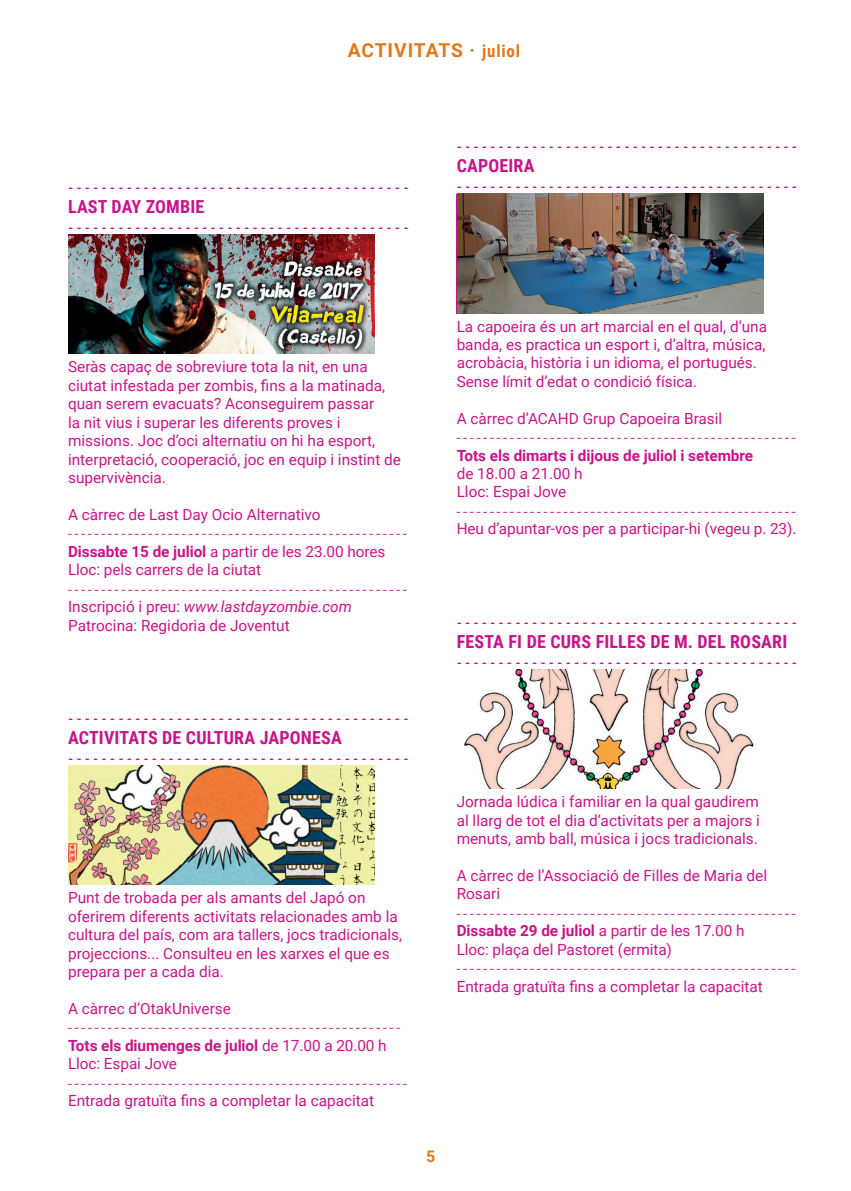
<style>
.page{position:relative;width:851px;height:1191px;background:#fff}
.page>*{position:absolute;margin:0;border:0;box-sizing:border-box;transform-origin:0 0}
.t1{font:700 19.2px "Roboto";letter-spacing:.04em;color:#e1791c}
.t2{font:700 18px "Roboto Condensed";letter-spacing:.01em;color:#c8148a}
.t3{font:700 16px "Roboto";color:#e1791c}
.t4{font:15.4px/18.4px "Roboto";color:#c8148a}
.t5{font:15.4px "Basilia Bld";color:#c8148a}
.t6{font:700 15.4px "Roboto";letter-spacing:-.005em;color:#c8148a}
.t7{font:700 12px "Quicksand";color:#c8148a}
.s1{font-family:"Roboto Condensed";font-size:17px}
.s2{font-weight:700}
.s3{font-style:italic}
</style>
<div class="page">
<img style="left:68px;top:235px;width:306px;height:119px">
<img style="left:68px;top:766px;width:306px;height:119px">
<img style="left:457px;top:194px;width:306px;height:119px">
<img style="left:464px;top:669px;width:290px;height:119px">
<p class="t1" style="left:348px;top:37px;width:174px">ACTIVITATS · <span class="s1">juliol</span></p>
<p class="t7" style="left:68px;top:180px;width:341px">- - - - - - - - - - - - - - - - - - - - - - - - - - - - - - - - - - - - - - - - -</p>
<p class="t2" style="left:68px;top:194px;width:138px">LAST DAY ZOMBIE</p>
<p class="t7" style="left:68px;top:220px;width:341px">- - - - - - - - - - - - - - - - - - - - - - - - - - - - - - - - - - - - - - - - -</p>
<p class="t7" style="left:456px;top:139px;width:341px">- - - - - - - - - - - - - - - - - - - - - - - - - - - - - - - - - - - - - - - - -</p>
<p class="t2" style="left:456px;top:153px;width:79px">CAPOEIRA</p>
<p class="t7" style="left:456px;top:179px;width:341px">- - - - - - - - - - - - - - - - - - - - - - - - - - - - - - - - - - - - - - - - -</p>
<p class="t4" style="left:68px;top:357px;width:334px">Seràs capaç de sobreviure tota la nit, en una ciutat infestada per zombis, fins a la matinada, quan serem evacuats? Aconseguirem passar<br>la nit vius i superar les diferents proves i missions. Joc d’oci alternatiu on hi ha esport, interpretació, cooperació, joc en equip i instint de supervivència.</p>
<p class="t4" style="left:68px;top:504px;width:254px">A càrrec de Last Day Ocio Alternativo</p>
<p class="t5" style="left:68px;top:523px;width:340px">- - - - - - - - - - - - - - - - - - - - - - - - - - - - - - - - - - - - - - - - - - - - - - - - - - -</p>
<p class="t4" style="left:68px;top:541px;width:319px"><span class="s2">Dissabte 15 de juliol</span> a partir de les 23.00 hores<br>Lloc: pels carrers de la ciutat</p>
<p class="t5" style="left:68px;top:578px;width:340px">- - - - - - - - - - - - - - - - - - - - - - - - - - - - - - - - - - - - - - - - - - - - - - - - - - -</p>
<p class="t4" style="left:68px;top:597px;width:285px">Inscripció i preu: <span class="s3">www.lastdayzombie.com<br></span>Patrocina: Regidoria de Joventut</p>
<p class="t7" style="left:68px;top:711px;width:341px">- - - - - - - - - - - - - - - - - - - - - - - - - - - - - - - - - - - - - - - - -</p>
<p class="t2" style="left:68px;top:725px;width:275px">ACTIVITATS DE CULTURA JAPONESA</p>
<p class="t7" style="left:68px;top:751px;width:341px">- - - - - - - - - - - - - - - - - - - - - - - - - - - - - - - - - - - - - - - - -</p>
<p class="t4" style="left:68px;top:888px;width:335px">Punt de trobada per als amants del Japó on oferirem diferents activitats relacionades amb la cultura del país, com ara tallers, jocs tradicionals, projeccions... Consulteu en les xarxes el que es prepara per a cada dia.</p>
<p class="t4" style="left:68px;top:998px;width:164px">A càrrec d’OtakUniverse</p>
<p class="t5" style="left:68px;top:1017px;width:333px">- - - - - - - - - - - - - - - - - - - - - - - - - - - - - - - - - - - - - - - - - - - - - - - - - -</p>
<p class="t4" style="left:68px;top:1035px;width:320px"><span class="s2">Tots els diumenges de juliol</span> de 17.00 a 20.00 h<br>Lloc: Espai Jove</p>
<p class="t5" style="left:68px;top:1072px;width:340px">- - - - - - - - - - - - - - - - - - - - - - - - - - - - - - - - - - - - - - - - - - - - - - - - - - -</p>
<p class="t4" style="left:68px;top:1091px;width:308px">Entrada gratuïta fins a completar la capacitat</p>
<p class="t3" style="left:426px;top:1144px;width:11px">5</p>
<p class="t4" style="left:456px;top:316px;width:312px">La capoeira és un art marcial en el qual, d’una banda, es practica un esport i, d’altra, música, acrobàcia, història i un idioma, el portugués.<br>Sense límit d’edat o condició física.</p>
<p class="t4" style="left:456px;top:408px;width:267px">A càrrec d’ACAHD Grup Capoeira Brasil</p>
<p class="t5" style="left:456px;top:427px;width:340px">- - - - - - - - - - - - - - - - - - - - - - - - - - - - - - - - - - - - - - - - - - - - - - - - - - -</p>
<p class="t6" style="left:456px;top:444px;width:298px">Tots els dimarts i dijous de juliol i setembre</p>
<p class="t4" style="left:456px;top:464px;width:127px">de 18.00 a 21.00 h<br>Lloc: Espai Jove</p>
<p class="t5" style="left:456px;top:500px;width:340px">- - - - - - - - - - - - - - - - - - - - - - - - - - - - - - - - - - - - - - - - - - - - - - - - - - -</p>
<p class="t4" style="left:456px;top:519px;width:341px">Heu d’apuntar-vos per a participar-hi (vegeu p. 23).</p>
<p class="t7" style="left:456px;top:615px;width:341px">- - - - - - - - - - - - - - - - - - - - - - - - - - - - - - - - - - - - - - - - -</p>
<p class="t2" style="left:456px;top:629px;width:332px">FESTA FI DE CURS FILLES DE M. DEL ROSARI</p>
<p class="t7" style="left:456px;top:655px;width:341px">- - - - - - - - - - - - - - - - - - - - - - - - - - - - - - - - - - - - - - - - -</p>
<p class="t4" style="left:456px;top:792px;width:305px;text-align:justify">Jornada lúdica i familiar en la qual gaudirem al llarg de tot el dia d’activitats per a majors i menuts, amb ball, música i jocs tradicionals.</p>
<p class="t4" style="left:456px;top:865px;width:312px">A càrrec de l’Associació de Filles de Maria del<br>Rosari</p>
<p class="t5" style="left:456px;top:902px;width:340px">- - - - - - - - - - - - - - - - - - - - - - - - - - - - - - - - - - - - - - - - - - - - - - - - - - -</p>
<p class="t4" style="left:456px;top:921px;width:289px"><span class="s2">Dissabte 29 de juliol</span> a partir de les 17.00 h<br>Lloc: plaça del Pastoret (ermita)</p>
<p class="t5" style="left:456px;top:957px;width:340px">- - - - - - - - - - - - - - - - - - - - - - - - - - - - - - - - - - - - - - - - - - - - - - - - - - -</p>
<p class="t4" style="left:456px;top:976px;width:308px">Entrada gratuïta fins a completar la capacitat</p>
</div>
